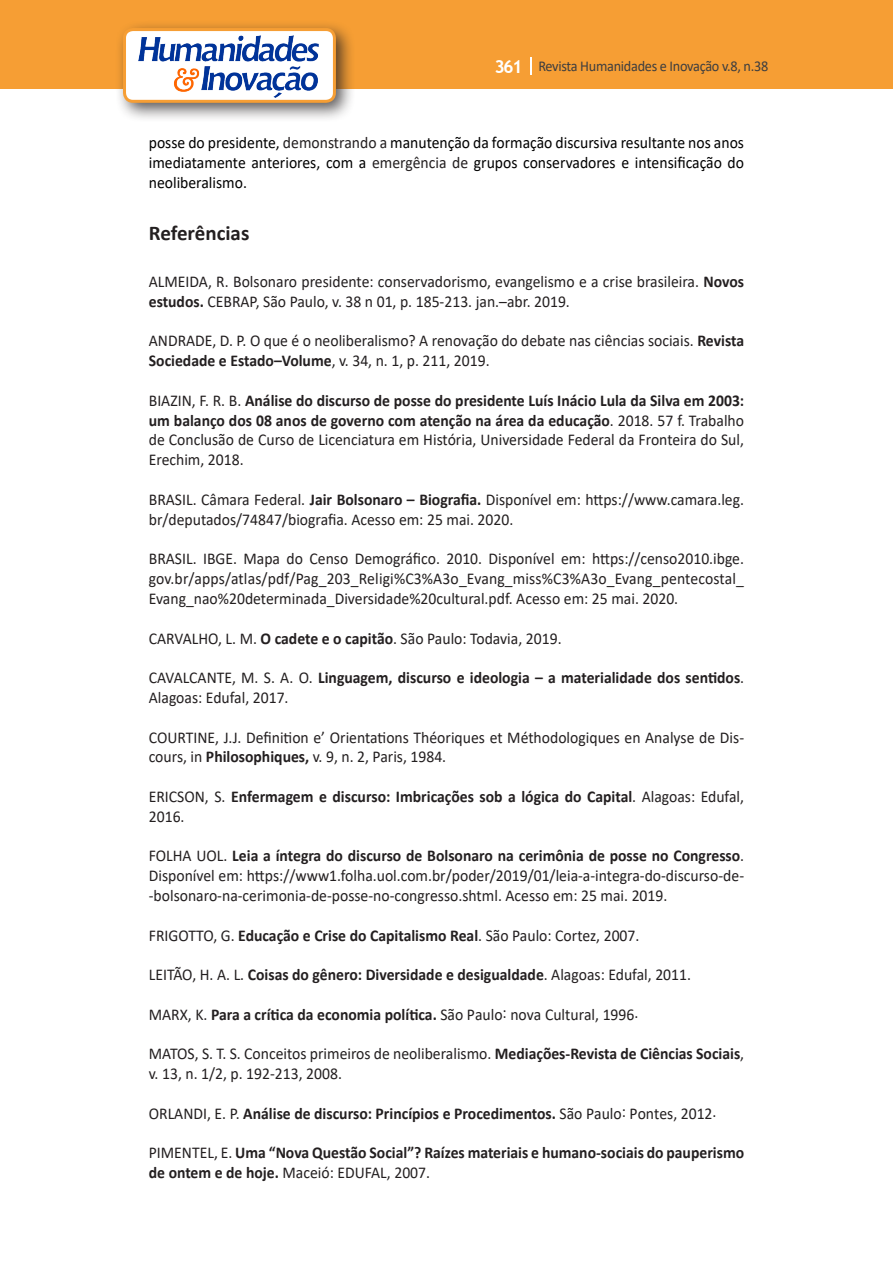
<style>
.page{position:relative;width:893px;height:1263px;background:#fff}
.page>*{position:absolute;margin:0;border:0;box-sizing:border-box;transform-origin:0 0}
.Titulo_2{font:700 21px "Calibri";color:#231f20}
.Texto{font:16.5px/19.8px "Calibri";color:#231f20;scale:.95 1}
.Texto-2{font:700 16.5px/19.8px "Calibri";color:#231f20;scale:.95 1}
.Texto-3{font:16.5px/19.8px "Calibri";color:#000;text-align:justify;scale:.95 1}
.t1{font:15px "Calibri";letter-spacing:-.02em;color:#3e3e3f;scale:.95 1}
.s1{font-family:"Trebuchet MS";font-weight:700;font-size:18px;color:#fff}
.s2{color:#231f20}
.s3{font-weight:700}
.s4{font-weight:400}
</style>
<div class="page">
<div style="left:0;top:0;width:893px;height:88px;background:#f69e34"></div>
<svg style="left:530px;top:57px;width:2px;height:18px"></svg>
<div style="left:115px;top:20px;width:241px;height:103px;background:#231f20;opacity:.75"></div>
<div style="left:125px;top:30px;width:209px;height:71px;background:#fff;border-radius:9px"></div>
<img style="left:138px;top:35px;width:181px;height:62px">
<div style="left:123px;top:28px;width:213px;height:75px;border:3px solid #f69e34;border-radius:9px"></div>
<p class="t1" style="left:495px;top:56px;width:290px"><span class="s1">361</span> Revista Humanidades e Inovação v.8, n.38</p>
<p class="Texto-3" style="left:149px;top:133px;width:628px">posse do presidente, <span class="s2">demonstrando a</span> manutenção da formação discursiva resultante nos anos imediatamente anteriores, com a <span class="s2">emergência de</span> grupos conservadores e intensificação do neoliberalismo.</p>
<p class="Titulo_2" style="left:149px;top:218px;width:102px">Referências</p>
<p class="Texto" style="left:149px;top:271px;width:628px">ALMEIDA, R. Bolsonaro presidente: conservadorismo, evangelismo e a crise brasileira. <span class="s3">Novos estudos.</span> CEBRAP, São Paulo, v. 38 n 01, p. 185-213. jan.–abr. 2019.</p>
<p class="Texto" style="left:149px;top:331px;width:628px">ANDRADE, D. P. O que é o neoliberalismo? A renovação do debate nas ciências sociais. <span class="s3">Revista<br>Sociedade e Estado–Volume</span>, v. 34, n. 1, p. 211, 2019.</p>
<p class="Texto" style="left:149px;top:390px;width:628px;text-align:justify">BIAZIN, F. R. B. <span class="s3">Análise do discurso de posse do presidente Luís Inácio Lula da Silva em 2003: um balanço dos 08 anos de governo com atenção na área da educação</span>. 2018. 57 f. Trabalho de Conclusão de Curso de Licenciatura em História, Universidade Federal da Fronteira do Sul, Erechim, 2018.</p>
<p class="Texto" style="left:149px;top:489px;width:628px">BRASIL. Câmara Federal. <span class="s3">Jair Bolsonaro – Biografia.</span> Disponível em: https://www.camara.leg. br/deputados/74847/biografia. Acesso em: 25 mai. 2020.</p>
<p class="Texto" style="left:149px;top:548px;width:628px;text-align:justify">BRASIL. IBGE. Mapa do Censo Demográfico. 2010. Disponível em: https://censo2010.ibge. gov.br/apps/atlas/pdf/Pag_203_Religi%C3%A3o_Evang_miss%C3%A3o_Evang_pentecostal_ Evang_nao%20determinada_Diversidade%20cultural.pdf. Acesso em: 25 mai. 2020.</p>
<p class="Texto" style="left:149px;top:628px;width:436px">CARVALHO, L. M. <span class="s3">O cadete e o capitão</span>. São Paulo: Todavia, 2019.</p>
<p class="Texto-2" style="left:149px;top:667px;width:628px"><span class="s4">CAVALCANTE, M. S. A. O.</span> Linguagem, discurso e ideologia – a materialidade dos sentidos<span class="s4">.<br>Alagoas: Edufal, 2017.</span></p>
<p class="Texto" style="left:149px;top:727px;width:628px">COURTINE, J.J. Definition e’ Orientations Théoriques et Méthodologiques en Analyse de Dis&shy;cours, in <span class="s3">Philosophiques,</span> v. 9, n. 2, Paris, 1984.</p>
<p class="Texto-2" style="left:149px;top:786px;width:628px"><span class="s4">ERICSON, S.</span> Enfermagem e discurso: Imbricações sob a lógica do Capital<span class="s4">. Alagoas: Edufal,<br>2016.</span></p>
<p class="Texto" style="left:149px;top:845px;width:628px;text-align:justify">FOLHA UOL. <span class="s3">Leia a íntegra do discurso de Bolsonaro na cerimônia de posse no Congresso</span>.<br>Disponível em: https://www1.folha.uol.com.br/poder/2019/01/leia-a-integra-do-discurso-de--bolsonaro-na-cerimonia-de-posse-no-congresso.shtml. Acesso em: 25 mai. 2019.</p>
<p class="Texto" style="left:149px;top:925px;width:518px">FRIGOTTO, G. <span class="s3">Educação e Crise do Capitalismo Real</span>. São Paulo: Cortez, 2007.</p>
<p class="Texto-2" style="left:149px;top:964px;width:572px"><span class="s4">LEITÃO, H. A. L.</span> Coisas do gênero: Diversidade e desigualdade<span class="s4">. Alagoas: Edufal, 2011.</span></p>
<p class="Texto" style="left:149px;top:1004px;width:517px">MARX, K. <span class="s3">Para a crítica da economia política.</span> São Paulo: nova Cultural, 1996.</p>
<p class="Texto" style="left:149px;top:1043px;width:628px">MATOS, S. T. S. Conceitos primeiros de neoliberalismo. <span class="s3">Mediações-Revista de Ciências Sociais</span>, v. 13, n. 1/2, p. 192-213, 2008.</p>
<p class="Texto-2" style="left:149px;top:1103px;width:599px"><span class="s4">ORLANDI, E. P.</span> Análise de discurso: Princípios e Procedimentos. <span class="s4">São Paulo: Pontes, 2012.</span></p>
<p class="Texto-2" style="left:149px;top:1143px;width:628px"><span class="s4">PIMENTEL, E.</span> Uma “Nova Questão Social”? Raízes materiais e humano-sociais do pauperismo de ontem e de hoje. <span class="s4">Maceió: EDUFAL, 2007.</span></p>
</div>
